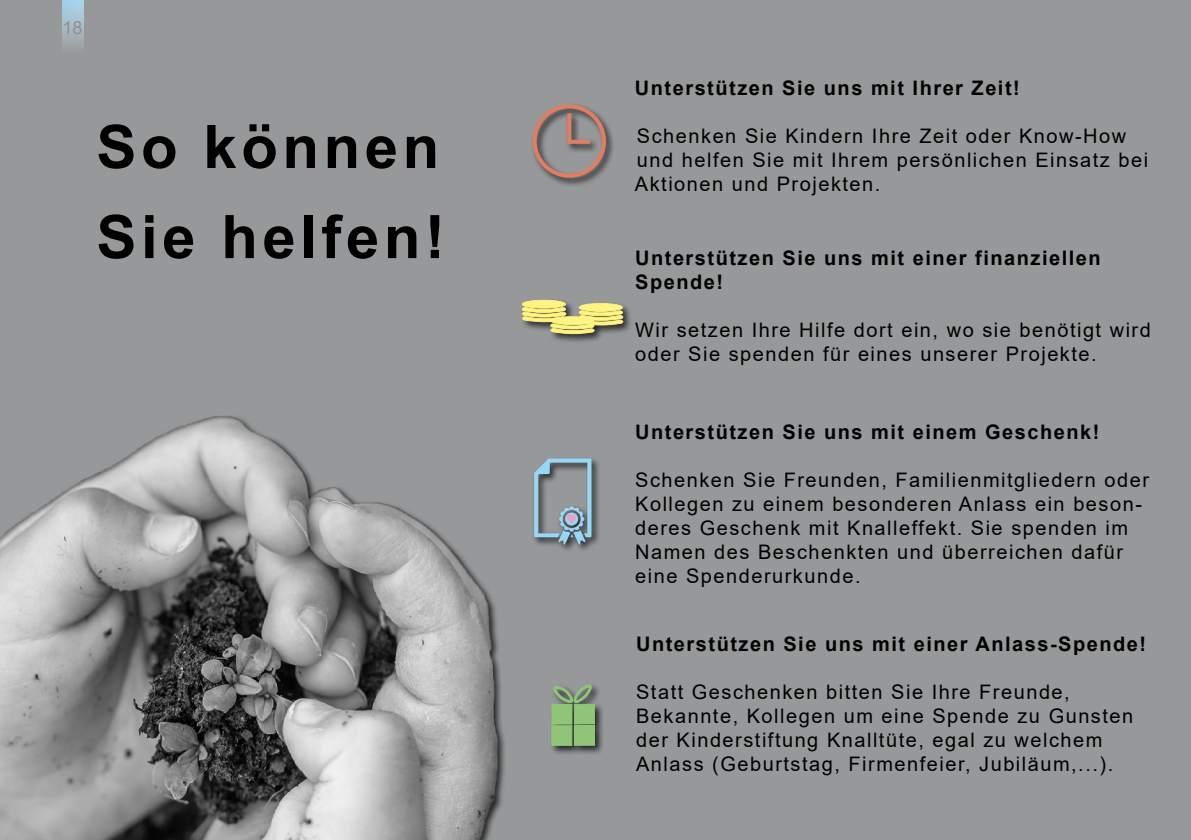
<style>
.page{position:relative;width:1191px;height:840px;background:#fff}
.page>*{position:absolute;margin:0;border:0;box-sizing:border-box;transform-origin:0 0}
.t1{font:700 60px/90px "Arial";letter-spacing:.075em;color:#000}
.t2{font:20px/24px "Arial";letter-spacing:.075em;color:#000}
.t3{font:700 20px/24px "Arial";letter-spacing:.075em;color:#000}
.t4{font:18px "Arial";color:#8e8e8e}
</style>
<div class="page">
<div style="left:0;top:0;width:1191px;height:839px;background:#969899"></div>
<img style="left:0;top:416px;width:505px;height:423px">
<svg style="left:62px;top:0;width:21px;height:47px"></svg>
<div style="left:522px;top:300px;width:43px;height:8px;background:#fff481;border-radius:50%"></div>
<div style="left:522px;top:299px;width:44px;height:9px;border:1px solid #fff481;border-radius:50%"></div>
<div style="left:579px;top:303px;width:43px;height:8px;background:#fff481;border-radius:50%"></div>
<div style="left:579px;top:303px;width:44px;height:9px;border:1px solid #fff481;border-radius:50%"></div>
<svg style="left:522px;top:306px;width:101px;height:28px"></svg>
<svg style="left:532px;top:104px;width:76px;height:76px"></svg>
<div style="left:544px;top:657px;width:88px;height:122px;background:#000;opacity:.75"></div>
<div style="left:551px;top:703px;width:21px;height:21px;background:#90c578;border:1px solid #90c578"></div>
<div style="left:551px;top:725px;width:21px;height:20px;background:#90c578;border:1px solid #90c578"></div>
<div style="left:574px;top:703px;width:21px;height:21px;background:#90c578"></div>
<div style="left:574px;top:725px;width:20px;height:19px;background:#90c578"></div>
<div style="left:574px;top:724px;width:21px;height:21px;border:1px solid #90c578"></div>
<svg style="left:551px;top:682px;width:44px;height:24px"></svg>
<img style="left:533px;top:458px;width:66px;height:92px">
<p class="t4" style="left:62px;top:15px;width:22px">18</p>
<h1 class="t1" style="left:96px;top:102px;width:350px">So können<br>Sie helfen!</h1>
<p class="t3" style="left:635px;top:76px;width:386px">Unterstützen Sie uns mit Ihrer Zeit!</p>
<p class="t2" style="left:635px;top:123px;width:515px">Schenken Sie Kindern Ihre Zeit oder Know-How und helfen Sie mit Ihrem persönlichen Einsatz bei<br>Aktionen und Projekten.</p>
<p class="t3" style="left:635px;top:246px;width:467px">Unterstützen Sie uns mit einer finanziellen<br>Spende!</p>
<p class="t2" style="left:635px;top:318px;width:517px">Wir setzen Ihre Hilfe dort ein, wo sie benötigt wird oder Sie spenden für eines unserer Projekte.</p>
<p class="t3" style="left:635px;top:420px;width:466px">Unterstützen Sie uns mit einem Geschenk!</p>
<p class="t2" style="left:635px;top:468px;width:515px">Schenken Sie Freunden, Familienmitgliedern oder Kollegen zu einem besonderen Anlass ein beson&shy;deres Geschenk mit Knalleffekt. Sie spenden im Namen des Beschenkten und überreichen dafür eine Spenderurkunde.</p>
<p class="t3" style="left:636px;top:631px;width:511px">Unterstützen Sie uns mit einer Anlass-Spende!</p>
<p class="t2" style="left:636px;top:679px;width:498px">Statt Geschenken bitten Sie Ihre Freunde, Bekannte, Kollegen um eine Spende zu Gunsten der Kinderstiftung Knalltüte, egal zu welchem Anlass (Geburtstag, Firmenfeier, Jubiläum,...).</p>
</div>
